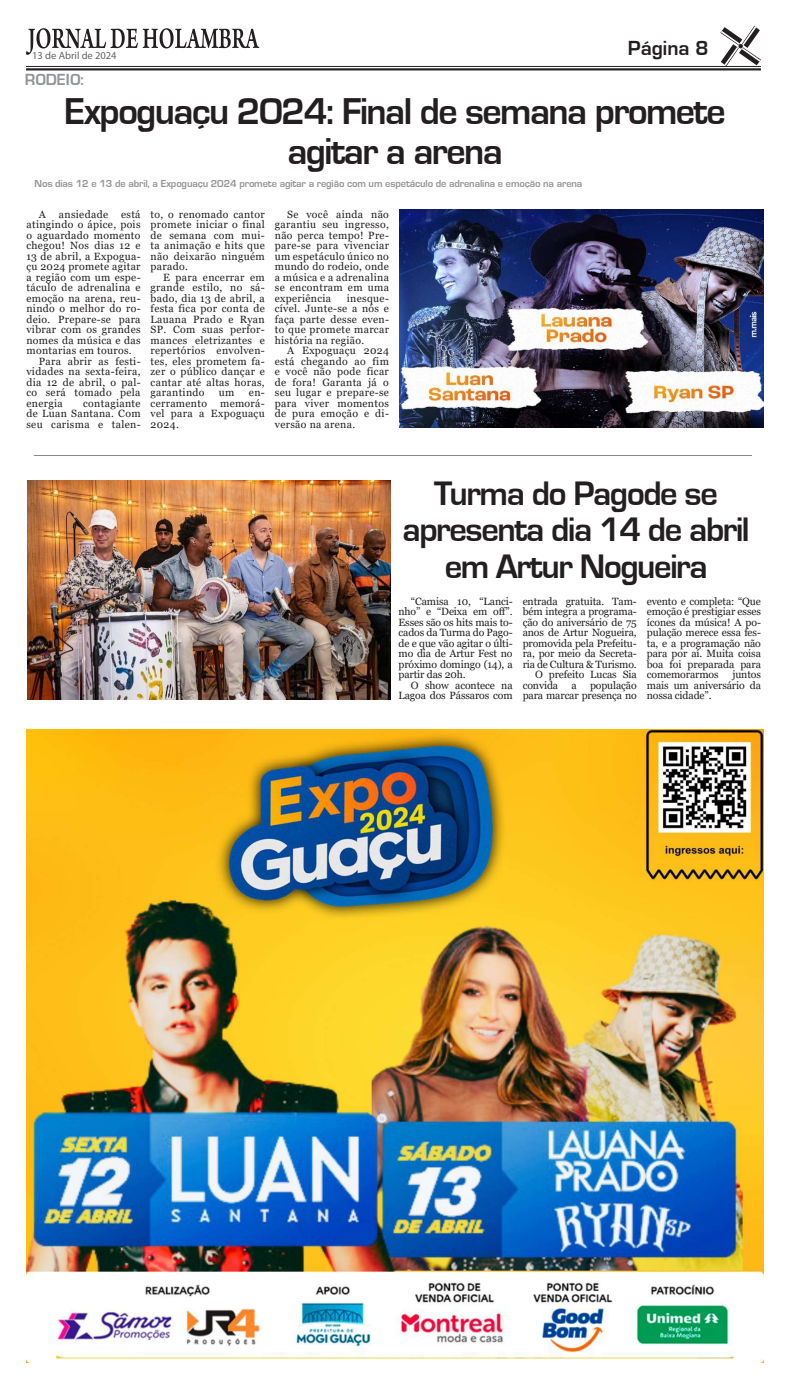
<style>
.page{position:relative;width:787px;height:1389px;background:#fff}
.page>*{position:absolute;margin:0;border:0;box-sizing:border-box;transform-origin:0 0}
.t1{font:38.5px/39.4px "Eurose";letter-spacing:-.04em;color:#231f20;text-align:center}
.t2{font:35px/36.8px "Eurose";letter-spacing:-.04em;color:#231f20;text-align:center}
.t3{font:21.09px "Eurose";color:#231f20}
.t4{font:16.62px "Eurose";color:#939598}
.t5{font:10.5px/10.5px "Georgia";letter-spacing:.03em;color:#231f20;text-align:justify}
.t6{font:10.5px/10.5px "Georgia";letter-spacing:-.01em;color:#231f20;text-align:right}
.t7{font:10.5px "Eurose";letter-spacing:-.01em;color:#939598}
.t8{font:10.5px "Myriad Pro";color:#636366}
</style>
<div class="page">
<hr style="left:26px;top:66px;width:734px;height:1px;background:#231f20">
<hr style="left:26px;top:68px;width:734px;height:2px;background:#231f20">
<svg style="left:720px;top:26px;width:40px;height:40px"></svg>
<svg style="left:26px;top:28px;width:233px;height:27px"></svg>
<img style="left:26px;top:729px;width:737px;height:634px">
<hr style="left:34px;top:455px;width:717px;height:1px;background:#86888b">
<img style="left:399px;top:210px;width:363px;height:218px">
<img style="left:28px;top:481px;width:362px;height:218px">
<p class="t8" style="left:32px;top:49px;width:86px">13 de Abril de 2024</p>
<h3 class="t3" style="left:627px;top:37px;width:82px">Página 8</h3>
<h3 class="t4" style="left:25px;top:71px;width:61px">RODEIO:</h3>
<h1 class="t1" style="left:65px;top:92px;width:662px">Expoguaçu 2024: Final de semana promete agitar a arena</h1>
<p class="t7" style="left:34px;top:178px;width:549px">Nos dias 12 e 13 de abril, a Expoguaçu 2024 promete agitar a região com um espetáculo de adrenalina e emoção na arena</p>
<p class="t5" style="left:39px;top:209px;width:103px">A ansiedade está</p>
<p class="t5" style="left:26px;top:220px;width:116px">atingindo o ápice, pois</p>
<p class="t5" style="left:26px;top:230px;width:116px">o aguardado momento</p>
<p class="t5" style="left:26px;top:241px;width:116px">chegou! Nos dias 12 e</p>
<p class="t5" style="left:26px;top:251px;width:116px">13 de abril, a Expogua-</p>
<p class="t5" style="left:26px;top:262px;width:116px">çu 2024 promete agitar</p>
<p class="t5" style="left:26px;top:272px;width:116px">a região com um espe-</p>
<p class="t5" style="left:26px;top:283px;width:116px">táculo de adrenalina e</p>
<p class="t5" style="left:26px;top:293px;width:116px">emoção na arena, reu-</p>
<p class="t5" style="left:26px;top:304px;width:116px">nindo o melhor do ro-</p>
<p class="t5" style="left:26px;top:314px;width:116px">deio. Prepare-se para</p>
<p class="t5" style="left:26px;top:325px;width:116px">vibrar com os grandes</p>
<p class="t5" style="left:26px;top:335px;width:116px">nomes da música e das</p>
<p class="t5" style="left:26px;top:346px;width:107px">montarias em touros.</p>
<p class="t5" style="left:39px;top:356px;width:103px">Para abrir as festi-</p>
<p class="t5" style="left:26px;top:367px;width:116px">vidades na sexta-feira,</p>
<p class="t5" style="left:26px;top:377px;width:116px">dia 12 de abril, o pal-</p>
<p class="t5" style="left:26px;top:388px;width:116px">co será tomado pela</p>
<p class="t5" style="left:26px;top:398px;width:38px">energia</p>
<p class="t5" style="left:150px;top:209px;width:116px">to, o renomado cantor promete iniciar o final de semana com mui&shy;ta animação e hits que não deixarão ninguém parado.</p>
<p class="t5" style="left:150px;top:272px;width:116px;text-indent:12px">E para encerrar em grande estilo, no sá&shy;bado, dia 13 de abril, a festa fica por conta de Lauana Prado e Ryan SP. Com suas perfor&shy;mances eletrizantes e repertórios envolven&shy;tes, eles prometem fa&shy;zer o público dançar e cantar até altas horas, garantindo</p>
<p class="t5" style="left:275px;top:209px;width:116px;text-indent:12px">Se você ainda não garantiu seu ingresso, não perca tempo! Pre&shy;pare-se para vivenciar um espetáculo único no mundo do rodeio, onde a música e a adrenalina se encontram em uma experiência</p>
<p class="t5" style="left:275px;top:293px;width:116px;text-indent:72px">inesque&shy;cível. Junte-se a nós e faça parte desse even&shy;to que promete marcar história na região.</p>
<p class="t5" style="left:275px;top:346px;width:116px;text-indent:12px">A Expoguaçu 2024 está chegando ao fim e você não pode ficar de fora! Garanta já o seu lugar e prepare-se para viver momentos de pura emoção e di&shy;versão na arena.</p>
<p class="t5" style="left:150px;top:388px;width:116px;text-indent:98px">en&shy;cerramento memorá&shy;vel para a Expoguaçu 2024.</p>
<p class="t5" style="left:219px;top:388px;width:17px">um</p>
<p class="t5" style="left:26px;top:398px;width:116px;text-indent:57px">contagiante de Luan Santana. Com seu carisma e talen-</p>
<h2 class="t2" style="left:402px;top:475px;width:348px">Turma do Pagode se apresenta dia 14 de abril em Artur Nogueira</h2>
<p class="t5" style="left:398px;top:596px;width:116px;text-indent:12px">“Camisa 10, “Lanci&shy;nho” e “Deixa em off”.<br>Esses são os hits mais to&shy;cados da Turma do Pago&shy;de e que vão agitar o últi&shy;mo dia de Artur Fest no próximo domingo (14), a partir das 20h.</p>
<p class="t6" style="left:398px;top:680px;width:116px">O show acontece na<br>Lagoa dos Pássaros com</p>
<p class="t6" style="left:522px;top:596px;width:116px">entrada gratuita. Tam-</p>
<p class="t6" style="left:522px;top:607px;width:116px">bém integra a programa-</p>
<p class="t6" style="left:522px;top:617px;width:116px">ção do aniversário de 75</p>
<p class="t6" style="left:522px;top:628px;width:116px">anos de Artur Nogueira,</p>
<p class="t6" style="left:522px;top:638px;width:116px">promovida pela Prefeitu-</p>
<p class="t6" style="left:522px;top:649px;width:116px">ra, por meio da Secreta-</p>
<p class="t6" style="left:522px;top:659px;width:116px">ria de Cultura &amp; Turismo.</p>
<p class="t6" style="left:535px;top:670px;width:103px">O prefeito Lucas Sia</p>
<p class="t6" style="left:522px;top:680px;width:37px">convida</p>
<p class="t5" style="left:571px;top:680px;width:7px">a</p>
<p class="t6" style="left:522px;top:680px;width:116px">população<br>para marcar presença no</p>
<p class="t5" style="left:646px;top:596px;width:116px">evento e completa: “Que emoção é prestigiar esses ícones da música! A po&shy;pulação merece essa fes&shy;ta, e a programação não para por aí. Muita coisa boa foi preparada para comemorarmos</p>
<p class="t5" style="left:646px;top:670px;width:116px;text-indent:85px">juntos mais um aniversário da nossa cidade”.</p>
</div>
